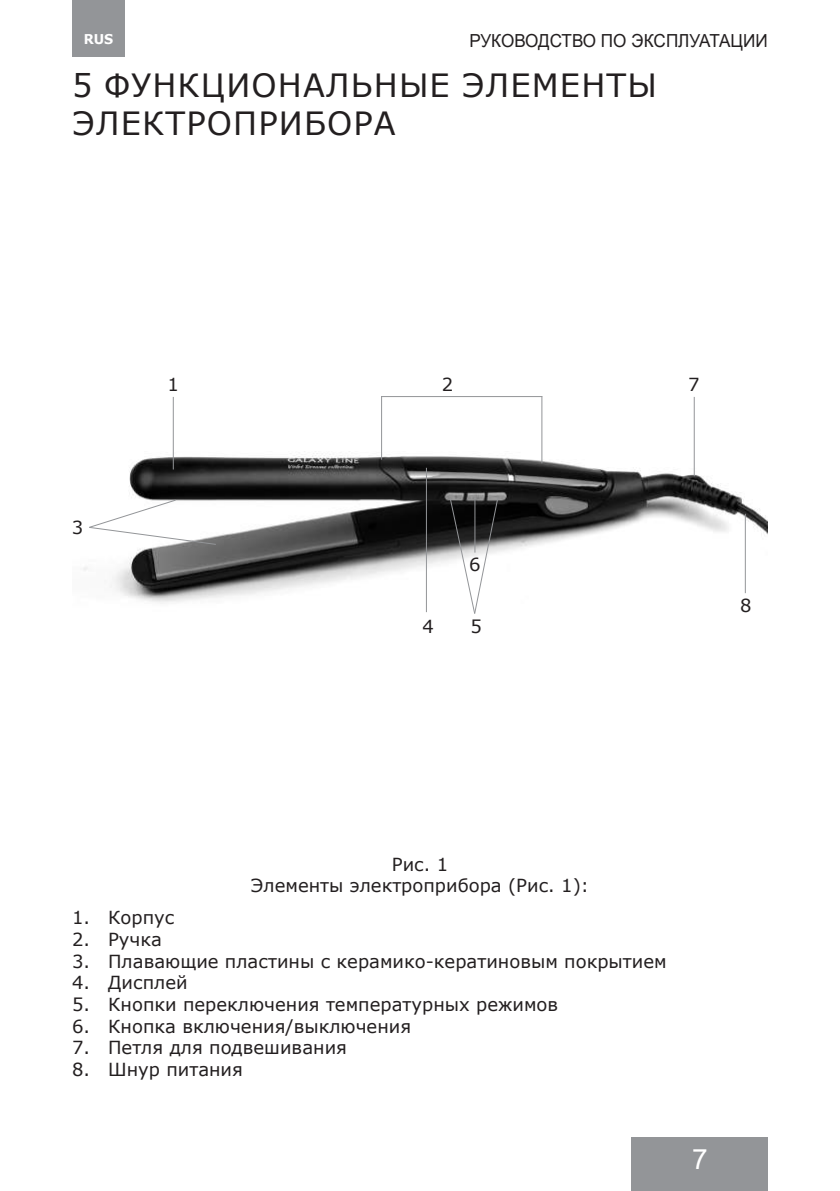
<style>
.page{position:relative;width:840px;height:1191px;background:#fff}
.page>*{position:absolute;margin:0;border:0;box-sizing:border-box;transform-origin:0 0}
.t1{font:32px/38.4px "Verdana";letter-spacing:.035em;color:#231f20}
.t2{font:28px "Arial";color:#fff}
.t3{font:18px/21.6px "Verdana";color:#231f20;text-align:center}
.t4{font:18px "Arial";color:#231f20;scale:.95 1}
.t5{font:700 13.6px "Verdana";color:#fff;scale:.95 1}
</style>
<div class="page">
<div style="left:72px;top:0;width:53px;height:57px;background:#939598"></div>
<div style="left:631px;top:1137px;width:136px;height:54px;background:#939598"></div>
<img style="left:83px;top:412px;width:684px;height:201px">
<hr style="left:173px;top:397px;width:1px;height:72px;background:#939598">
<svg style="left:88px;top:499px;width:129px;height:46px"></svg>
<hr style="left:381px;top:396px;width:1px;height:63px;background:#939598">
<hr style="left:381px;top:396px;width:161px;height:1px;background:#939598">
<hr style="left:541px;top:396px;width:1px;height:67px;background:#939598">
<hr style="left:425px;top:468px;width:1px;height:144px;background:#939598">
<svg style="left:449px;top:496px;width:50px;height:118px"></svg>
<hr style="left:693px;top:397px;width:1px;height:79px;background:#939598">
<hr style="left:744px;top:514px;width:1px;height:79px;background:#939598">
<p class="t4" style="left:469px;top:29px;width:315px">РУКОВОДСТВО ПО ЭКCПЛУАТАЦИИ</p>
<h1 class="t1" style="left:72px;top:65px;width:586px">5 ФУНКЦИОНАЛЬНЫЕ ЭЛЕМЕНТЫ<br>ЭЛЕКТРОПРИБОРА</h1>
<p class="t5" style="left:84px;top:30px;width:33px">RUS</p>
<p class="t3" style="left:72px;top:516px;width:13px">3</p>
<p class="t3" style="left:167px;top:373px;width:13px">1</p>
<p class="t3" style="left:441px;top:373px;width:13px">2</p>
<p class="t3" style="left:469px;top:553px;width:13px">6</p>
<p class="t3" style="left:422px;top:615px;width:13px">4</p>
<p class="t3" style="left:470px;top:615px;width:13px">5</p>
<p class="t3" style="left:687px;top:373px;width:13px">7</p>
<p class="t3" style="left:739px;top:595px;width:13px">8</p>
<p class="t3" style="left:251px;top:853px;width:339px">Рис. 1<br>Элементы электроприбора (Рис. 1):</p>
<p class="t3" style="left:72px;top:907px;width:104px">1. Корпус</p>
<p class="t3" style="left:72px;top:928px;width:91px">2. Ручка</p>
<p class="t3" style="left:72px;top:950px;width:595px">3. Плавающие пластины с керамико-кератиновым покрытием</p>
<p class="t3" style="left:72px;top:971px;width:117px">4. Дисплей</p>
<p class="t3" style="left:72px;top:993px;width:487px">5. Кнопки переключения температурных режимов</p>
<p class="t3" style="left:72px;top:1015px;width:340px">6. Кнопка включения/выключения</p>
<p class="t3" style="left:72px;top:1036px;width:276px">7. Петля для подвешивания</p>
<p class="t3" style="left:72px;top:1058px;width:172px">8. Шнур питания</p>
<h2 class="t2" style="left:691px;top:1140px;width:17px">7</h2>
</div>
